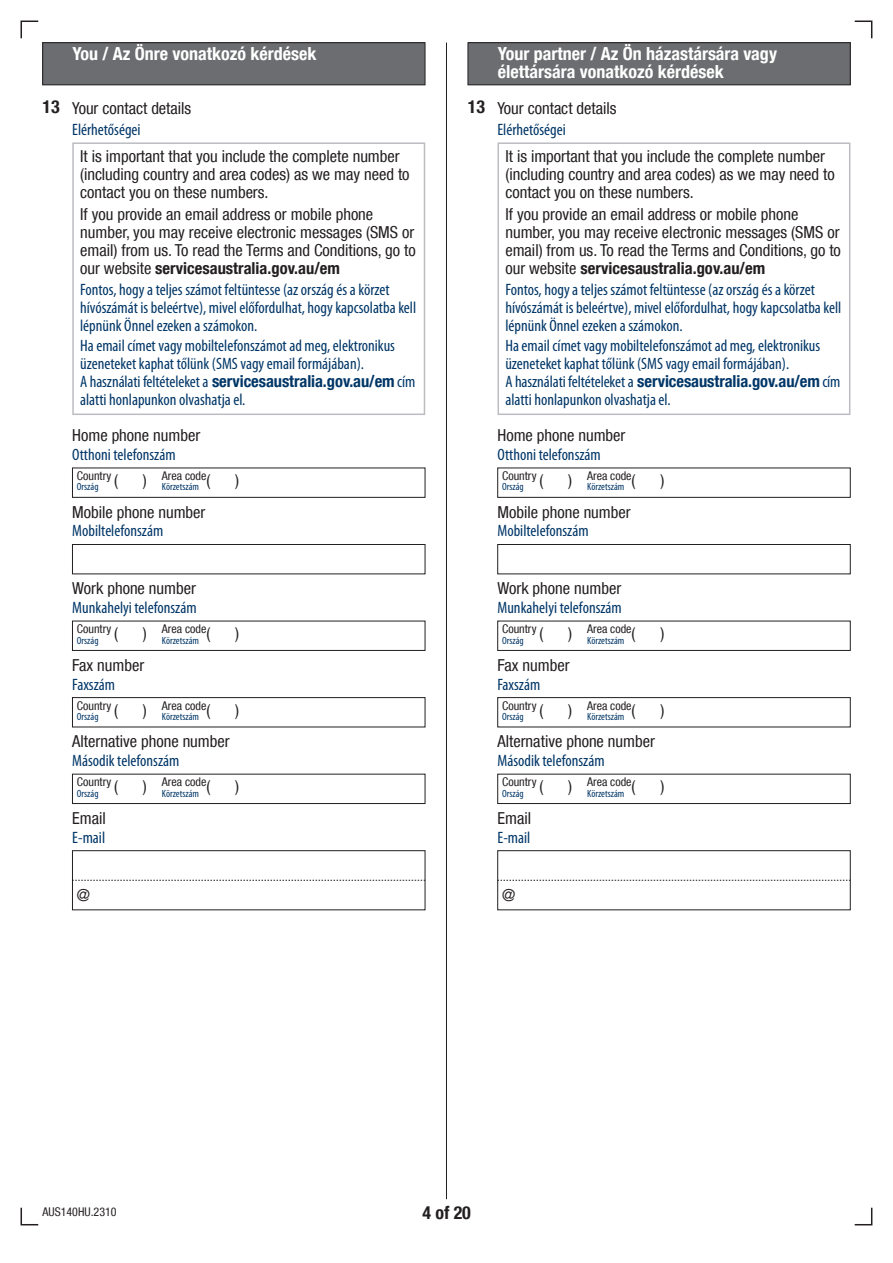
<style>
.page{position:relative;width:893px;height:1263px;background:#fff}
.page>*{position:absolute;margin:0;border:0;box-sizing:border-box;transform-origin:0 0}
.t1{font:700 condensed 18px/18px "Helvetica Neue LT Com";color:#fff}
.t2{font:700 condensed 18px "Helvetica Neue LT Com";color:#231f20}
.t3{font:condensed 16.5px/18px "Myriad Pro";color:#003667}
.t4{font:condensed 16.5px/18px "Helvetica Neue LT Com";color:#231f20}
.t5{font:condensed 12px "Helvetica Neue LT Com";color:#231f20}
.t6{font:condensed 10.5px "Myriad Pro";color:#003667}
.s1{font-weight:700;font-size:18px}
.s2{font-weight:700}
.s3{font-family:"Helvetica Neue LT Com";font-weight:700}
.s4{font-size:16.5px}
</style>
<div class="page">
<hr style="left:446px;top:43px;width:1px;height:1156px;background:#231f20">
<svg style="left:20px;top:20px;width:19px;height:19px"></svg>
<svg style="left:854px;top:20px;width:19px;height:19px"></svg>
<svg style="left:854px;top:1207px;width:19px;height:19px"></svg>
<svg style="left:20px;top:1207px;width:19px;height:19px"></svg>
<div style="left:43px;top:43px;width:382px;height:42px;background:#6c6d70"></div>
<div style="left:43px;top:43px;width:382px;height:42px;border:1px solid #231f20"></div>
<div style="left:468px;top:43px;width:382px;height:42px;background:#6c6d70"></div>
<div style="left:468px;top:43px;width:382px;height:42px;border:1px solid #231f20"></div>
<div style="left:72px;top:142px;width:353px;height:273px;border:2px solid #bcbdc0"></div>
<div style="left:497px;top:142px;width:353px;height:273px;border:2px solid #bcbdc0"></div>
<div style="left:72px;top:621px;width:353px;height:30px;border:1px solid #231f20"></div>
<div style="left:497px;top:621px;width:353px;height:30px;border:1px solid #231f20"></div>
<div style="left:72px;top:544px;width:353px;height:30px;border:1px solid #231f20"></div>
<div style="left:497px;top:544px;width:353px;height:30px;border:1px solid #231f20"></div>
<div style="left:72px;top:850px;width:353px;height:60px;border:1px solid #231f20"></div>
<svg style="left:72px;top:880px;width:353px;height:1px"></svg>
<div style="left:497px;top:850px;width:353px;height:60px;border:1px solid #231f20"></div>
<svg style="left:497px;top:880px;width:353px;height:1px"></svg>
<div style="left:72px;top:697px;width:353px;height:30px;border:1px solid #231f20"></div>
<div style="left:497px;top:697px;width:353px;height:30px;border:1px solid #231f20"></div>
<div style="left:72px;top:774px;width:353px;height:30px;border:1px solid #231f20"></div>
<div style="left:497px;top:774px;width:353px;height:30px;border:1px solid #231f20"></div>
<p class="t1" style="left:73px;top:45px;width:245px">You / Az Önre vonatkozó kérdések</p>
<p class="t1" style="left:498px;top:45px;width:281px">Your partner / Az Ön házastársára vagy élettársára vonatkozó kérdések</p>
<p class="t4" style="left:43px;top:99px;width:150px"><span class="s1">13</span> Your contact details</p>
<p class="t2" style="left:468px;top:96px;width:19px">13</p>
<p class="t3" style="left:72px;top:121px;width:70px">Elérhetőségei</p>
<p class="t4" style="left:497px;top:99px;width:121px">Your contact details</p>
<p class="t3" style="left:497px;top:121px;width:70px">Elérhetőségei</p>
<p class="t4" style="left:80px;top:147px;width:331px">It is important that you include the complete number (including country and area codes) as we may need to contact you on these numbers.</p>
<p class="t4" style="left:80px;top:205px;width:337px">If you provide an email address or mobile phone number, you may receive electronic messages (SMS or email) from us. To read the Terms and Conditions, go to our website <span class="s2">servicesaustralia.gov.au/em</span></p>
<p class="t3" style="left:80px;top:280px;width:338px">Fontos, hogy a teljes számot feltüntesse (az ország és a körzet hívószámát is beleértve), mivel előfordulhat, hogy kapcsolatba kell lépnünk Önnel ezeken a számokon.</p>
<p class="t3" style="left:80px;top:336px;width:337px">Ha email címet vagy mobiltelefonszámot ad meg, elektronikus üzeneteket kaphat tőlünk (SMS vagy email formájában).<br>A használati feltételeket a <span class="s3">servicesaustralia.gov.au/em</span> cím alatti honlapunkon olvashatja el.</p>
<p class="t4" style="left:505px;top:147px;width:331px">It is important that you include the complete number (including country and area codes) as we may need to contact you on these numbers.</p>
<p class="t4" style="left:505px;top:205px;width:337px">If you provide an email address or mobile phone number, you may receive electronic messages (SMS or email) from us. To read the Terms and Conditions, go to our website <span class="s2">servicesaustralia.gov.au/em</span></p>
<p class="t3" style="left:505px;top:280px;width:338px">Fontos, hogy a teljes számot feltüntesse (az ország és a körzet hívószámát is beleértve), mivel előfordulhat, hogy kapcsolatba kell lépnünk Önnel ezeken a számokon.</p>
<p class="t3" style="left:505px;top:336px;width:337px">Ha email címet vagy mobiltelefonszámot ad meg, elektronikus üzeneteket kaphat tőlünk (SMS vagy email formájában).<br>A használati feltételeket a <span class="s3">servicesaustralia.gov.au/em</span> cím alatti honlapunkon olvashatja el.</p>
<p class="t4" style="left:72px;top:426px;width:129px">Home phone number</p>
<p class="t3" style="left:72px;top:445px;width:105px">Otthoni telefonszám</p>
<p class="t4" style="left:497px;top:426px;width:129px">Home phone number</p>
<p class="t3" style="left:497px;top:445px;width:105px">Otthoni telefonszám</p>
<p class="t5" style="left:77px;top:469px;width:43px">Country <span class="s4">(</span></p>
<p class="t5" style="left:143px;top:469px;width:69px"><span class="s4">)</span> Area code<span class="s4">(</span></p>
<p class="t4" style="left:235px;top:471px;width:5px">)</p>
<p class="t6" style="left:77px;top:481px;width:23px">Ország</p>
<p class="t6" style="left:162px;top:481px;width:39px">Körzetszám</p>
<p class="t5" style="left:502px;top:469px;width:43px">Country <span class="s4">(</span></p>
<p class="t5" style="left:568px;top:469px;width:69px"><span class="s4">)</span> Area code<span class="s4">(</span></p>
<p class="t4" style="left:660px;top:471px;width:5px">)</p>
<p class="t6" style="left:502px;top:481px;width:23px">Ország</p>
<p class="t6" style="left:587px;top:481px;width:39px">Körzetszám</p>
<p class="t4" style="left:72px;top:503px;width:135px">Mobile phone number</p>
<p class="t3" style="left:72px;top:522px;width:93px">Mobiltelefonszám</p>
<p class="t4" style="left:497px;top:503px;width:135px">Mobile phone number</p>
<p class="t3" style="left:497px;top:522px;width:93px">Mobiltelefonszám</p>
<p class="t4" style="left:72px;top:579px;width:125px">Work phone number</p>
<p class="t3" style="left:72px;top:598px;width:126px">Munkahelyi telefonszám</p>
<p class="t4" style="left:497px;top:579px;width:125px">Work phone number</p>
<p class="t3" style="left:497px;top:598px;width:126px">Munkahelyi telefonszám</p>
<p class="t5" style="left:77px;top:622px;width:43px">Country <span class="s4">(</span></p>
<p class="t5" style="left:143px;top:622px;width:69px"><span class="s4">)</span> Area code<span class="s4">(</span></p>
<p class="t4" style="left:235px;top:624px;width:5px">)</p>
<p class="t6" style="left:77px;top:634px;width:23px">Ország</p>
<p class="t6" style="left:162px;top:634px;width:39px">Körzetszám</p>
<p class="t5" style="left:502px;top:622px;width:43px">Country <span class="s4">(</span></p>
<p class="t5" style="left:568px;top:622px;width:69px"><span class="s4">)</span> Area code<span class="s4">(</span></p>
<p class="t4" style="left:660px;top:624px;width:5px">)</p>
<p class="t6" style="left:502px;top:634px;width:23px">Ország</p>
<p class="t6" style="left:587px;top:634px;width:39px">Körzetszám</p>
<p class="t4" style="left:72px;top:656px;width:74px">Fax number</p>
<p class="t3" style="left:72px;top:675px;width:44px">Faxszám</p>
<p class="t4" style="left:497px;top:656px;width:74px">Fax number</p>
<p class="t3" style="left:497px;top:675px;width:44px">Faxszám</p>
<p class="t5" style="left:77px;top:698px;width:43px">Country <span class="s4">(</span></p>
<p class="t5" style="left:143px;top:698px;width:69px"><span class="s4">)</span> Area code<span class="s4">(</span></p>
<p class="t4" style="left:235px;top:700px;width:5px">)</p>
<p class="t6" style="left:77px;top:710px;width:23px">Ország</p>
<p class="t6" style="left:162px;top:710px;width:39px">Körzetszám</p>
<p class="t5" style="left:502px;top:698px;width:43px">Country <span class="s4">(</span></p>
<p class="t5" style="left:568px;top:698px;width:69px"><span class="s4">)</span> Area code<span class="s4">(</span></p>
<p class="t4" style="left:660px;top:700px;width:5px">)</p>
<p class="t6" style="left:502px;top:710px;width:23px">Ország</p>
<p class="t6" style="left:587px;top:710px;width:39px">Körzetszám</p>
<p class="t4" style="left:72px;top:732px;width:159px">Alternative phone number</p>
<p class="t3" style="left:72px;top:751px;width:109px">Második telefonszám</p>
<p class="t4" style="left:497px;top:732px;width:159px">Alternative phone number</p>
<p class="t3" style="left:497px;top:751px;width:109px">Második telefonszám</p>
<p class="t5" style="left:77px;top:775px;width:43px">Country <span class="s4">(</span></p>
<p class="t5" style="left:143px;top:775px;width:69px"><span class="s4">)</span> Area code<span class="s4">(</span></p>
<p class="t4" style="left:235px;top:777px;width:5px">)</p>
<p class="t6" style="left:77px;top:787px;width:23px">Ország</p>
<p class="t6" style="left:162px;top:787px;width:39px">Körzetszám</p>
<p class="t5" style="left:502px;top:775px;width:43px">Country <span class="s4">(</span></p>
<p class="t5" style="left:568px;top:775px;width:69px"><span class="s4">)</span> Area code<span class="s4">(</span></p>
<p class="t4" style="left:660px;top:777px;width:5px">)</p>
<p class="t6" style="left:502px;top:787px;width:23px">Ország</p>
<p class="t6" style="left:587px;top:787px;width:39px">Körzetszám</p>
<p class="t4" style="left:72px;top:809px;width:35px">Email</p>
<p class="t3" style="left:72px;top:828px;width:34px">E-mail</p>
<p class="t4" style="left:497px;top:809px;width:35px">Email</p>
<p class="t3" style="left:497px;top:828px;width:34px">E-mail</p>
<p class="t4" style="left:77px;top:886px;width:15px">@</p>
<p class="t4" style="left:502px;top:886px;width:15px">@</p>
<p class="t5" style="left:43px;top:1205px;width:76px">AUS140HU.2310</p>
<p class="t2" style="left:422px;top:1202px;width:50px">4 of 20</p>
</div>
